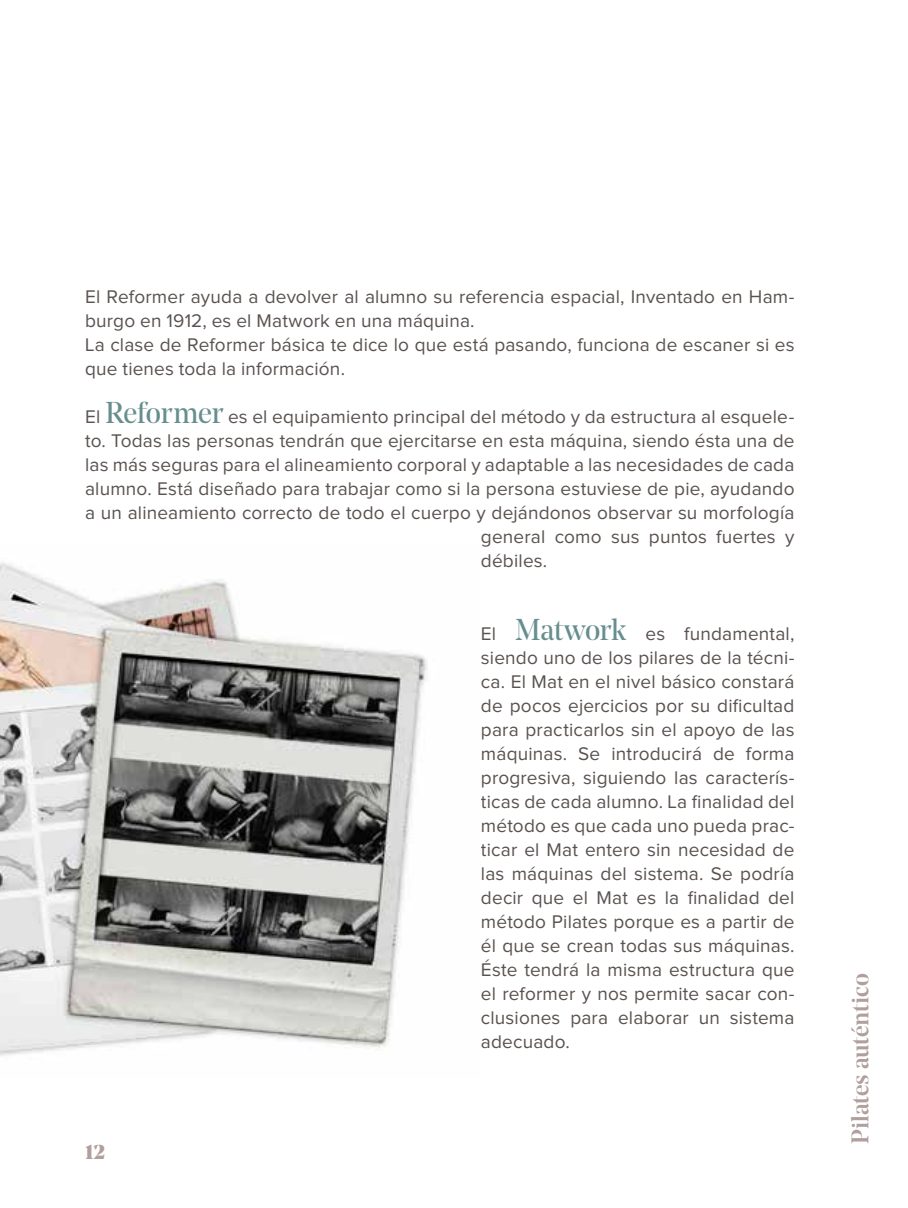
<style>
.page{position:relative;width:908px;height:1208px;background:#fff}
.page>*{position:absolute;margin:0;border:0;box-sizing:border-box;transform-origin:0 0}
.t1{font:500 24px "Noe Display";letter-spacing:-.01em;color:#b09f9d}
.t2{font:900 20px "Noe Display";color:#b09f9d}
.t3{font:19px/24px "Proxima Nova";letter-spacing:.01em;color:#59524f}
.s1{font-family:"Noe Display";font-size:30px;color:#678e8f}
</style>
<div class="page">
<img style="left:0;top:562px;width:427px;height:494px">
<p class="t3" style="left:85px;top:285px;width:710px">El Reformer ayuda a devolver al alumno su referencia espacial, Inventado en Ham&shy;burgo en 1912, es el Matwork en una máquina.<br>La clase de Reformer básica te dice lo que está pasando, funciona de escaner si es que tienes toda la información.</p>
<p class="t3" style="left:85px;top:405px;width:710px">El <span class="s1">Reformer</span> es el equipamiento principal del método y da estructura al esquele-</p>
<p class="t3" style="left:85px;top:429px;width:710px">to. Todas las personas tendrán que ejercitarse en esta máquina, siendo ésta una de</p>
<p class="t3" style="left:85px;top:453px;width:710px">las más seguras para el alineamiento corporal y adaptable a las necesidades de cada</p>
<p class="t3" style="left:85px;top:477px;width:710px">alumno. Está diseñado para trabajar como si la persona estuviese de pie, ayudando</p>
<p class="t3" style="left:85px;top:501px;width:710px">a un alineamiento correcto de todo el cuerpo y dejándonos observar su morfología</p>
<p class="t3" style="left:480px;top:525px;width:315px">general como sus puntos fuertes y</p>
<p class="t3" style="left:480px;top:549px;width:68px">débiles.</p>
<p class="t2" style="left:85px;top:1139px;width:21px">12</p>
<p class="t3" style="left:480px;top:621px;width:315px;text-align:justify">El <span class="s1">Matwork</span> es fundamental, siendo uno de los pilares de la técni&shy;ca. El Mat en el nivel básico constará de pocos ejercicios por su dificultad para practicarlos sin el apoyo de las máquinas. Se introducirá de forma progresiva, siguiendo las caracterís&shy;ticas de cada alumno. La finalidad del método es que cada uno pueda prac&shy;ticar el Mat entero sin necesidad de las máquinas del sistema. Se podría decir que el Mat es la finalidad del método Pilates porque es a partir de él que se crean todas sus máquinas.<br>Éste tendrá la misma estructura que el reformer y nos permite sacar con&shy;clusiones para elaborar un sistema adecuado.</p>
<p class="t1" style="left:844px;top:1144px;width:172px;rotate:-90deg">Pilates auténtico</p>
</div>
